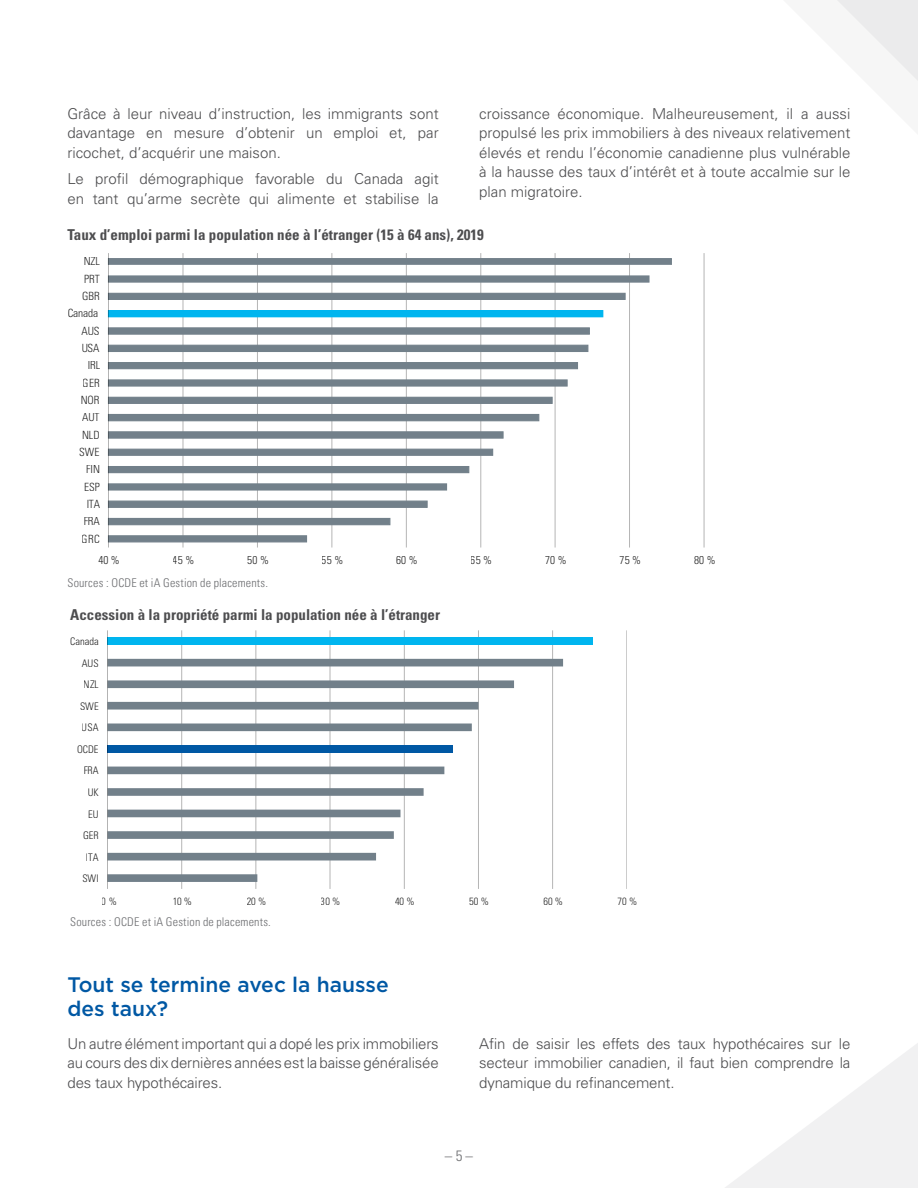
<style>
.page{position:relative;width:918px;height:1188px;background:#fff}
.page>*{position:absolute;margin:0;border:0;box-sizing:border-box;transform-origin:0 0}
.H2_-_heading_v2_-_sp{font:500 21px/24px "Gotham";color:#0058a4}
.p_-_body_copy{font:300 15px/19.5px "Univers LT Pro 45";color:#4d4d4f;text-align:justify}
.t1{font:700 condensed 15px "Univers LT Pro";color:#4d4d4f}
.t2{font:300 condensed 15px "Univers LT Pro";color:#6d6e71}
.t3{font:300 condensed 12px "Univers LT Pro";letter-spacing:.015em;color:#6d6e71}
.t4{font:300 condensed 11.4px "Univers LT Pro";color:#000}
.t5{font:300 condensed 10.5px "Univers LT Pro";color:#000}
</style>
<div class="page">
<div style="left:837px;top:0;width:81px;height:81px;background:#f0f0f0"></div>
<svg style="left:725px;top:1043px;width:193px;height:145px"></svg>
<hr style="left:182px;top:630px;width:1px;height:259px;background:#000">
<hr style="left:256px;top:630px;width:1px;height:259px;background:#000">
<hr style="left:330px;top:630px;width:1px;height:259px;background:#000">
<hr style="left:404px;top:630px;width:1px;height:259px;background:#000">
<hr style="left:478px;top:630px;width:1px;height:259px;background:#000">
<hr style="left:552px;top:630px;width:1px;height:259px;background:#000">
<hr style="left:627px;top:630px;width:1px;height:259px;background:#000">
<div style="left:107px;top:637px;width:486px;height:8px;background:#00b5ef"></div>
<svg style="left:108px;top:659px;width:455px;height:223px"></svg>
<hr style="left:107px;top:630px;width:1px;height:259px;background:#000">
<hr style="left:183px;top:253px;width:1px;height:295px;background:#000">
<hr style="left:257px;top:253px;width:1px;height:295px;background:#000">
<hr style="left:332px;top:253px;width:1px;height:295px;background:#000">
<hr style="left:406px;top:253px;width:1px;height:295px;background:#000">
<hr style="left:481px;top:253px;width:1px;height:295px;background:#000">
<hr style="left:555px;top:253px;width:1px;height:295px;background:#000">
<hr style="left:629px;top:253px;width:1px;height:295px;background:#000">
<hr style="left:704px;top:253px;width:1px;height:295px;background:#000">
<svg style="left:107px;top:257px;width:565px;height:286px"></svg>
<hr style="left:108px;top:253px;width:1px;height:295px;background:#000">
<p class="p_-_body_copy" style="left:68px;top:103px;width:373px">Grâce à leur niveau d’instruction, les immigrants sont davantage en mesure d’obtenir un emploi et, par ricochet, d’acquérir une maison.</p>
<p class="p_-_body_copy" style="left:68px;top:169px;width:373px">Le profil démographique favorable du Canada agit en tant qu’arme secrète qui alimente et stabilise la</p>
<p class="p_-_body_copy" style="left:479px;top:103px;width:373px">croissance économique. Malheureusement, il a aussi propulsé les prix immobiliers à des niveaux relativement élevés et rendu l’économie canadienne plus vulnérable à la hausse des taux d’intérêt et à toute accalmie sur le plan migratoire.</p>
<p class="t1" style="left:68px;top:226px;width:418px">Taux d’emploi parmi la population née à l’étranger (15 à 64 ans), 2019</p>
<p class="t4" style="left:83px;top:254px;width:18px">NZL</p>
<p class="t4" style="left:84px;top:271px;width:17px">PRT</p>
<p class="t4" style="left:82px;top:288px;width:19px">GBR</p>
<p class="t4" style="left:68px;top:306px;width:32px">Canada</p>
<p class="t4" style="left:81px;top:323px;width:20px">AUS</p>
<p class="t4" style="left:81px;top:340px;width:20px">USA</p>
<p class="t4" style="left:88px;top:358px;width:14px">IRL</p>
<p class="t4" style="left:83px;top:375px;width:18px">GER</p>
<p class="t4" style="left:81px;top:392px;width:20px">NOR</p>
<p class="t4" style="left:82px;top:409px;width:19px">AUT</p>
<p class="t4" style="left:82px;top:427px;width:19px">NLD</p>
<p class="t4" style="left:79px;top:444px;width:22px">SWE</p>
<p class="t4" style="left:86px;top:461px;width:15px">FIN</p>
<p class="t4" style="left:84px;top:479px;width:17px">ESP</p>
<p class="t4" style="left:86px;top:496px;width:15px">ITA</p>
<p class="t4" style="left:83px;top:513px;width:18px">FRA</p>
<p class="t4" style="left:82px;top:531px;width:19px">GRC</p>
<p class="t4" style="left:98px;top:553px;width:23px">40 %</p>
<p class="t4" style="left:173px;top:553px;width:23px">45 %</p>
<p class="t4" style="left:247px;top:553px;width:23px">50 %</p>
<p class="t4" style="left:322px;top:553px;width:23px">55 %</p>
<p class="t4" style="left:396px;top:553px;width:23px">60 %</p>
<p class="t4" style="left:471px;top:553px;width:23px">65 %</p>
<p class="t4" style="left:545px;top:553px;width:23px">70 %</p>
<p class="t4" style="left:620px;top:553px;width:23px">75 %</p>
<p class="t4" style="left:694px;top:553px;width:23px">80 %</p>
<p class="t3" style="left:68px;top:574px;width:202px">Sources : OCDE et iA Gestion de placements.</p>
<p class="t1" style="left:70px;top:605px;width:371px">Accession à la propriété parmi la population née à l’étranger</p>
<p class="t5" style="left:70px;top:634px;width:30px">Canada</p>
<p class="t5" style="left:82px;top:656px;width:18px">AUS</p>
<p class="t5" style="left:84px;top:677px;width:17px">NZL</p>
<p class="t5" style="left:80px;top:699px;width:20px">SWE</p>
<p class="t5" style="left:82px;top:721px;width:18px">USA</p>
<p class="t5" style="left:77px;top:742px;width:23px">OCDE</p>
<p class="t5" style="left:84px;top:764px;width:17px">FRA</p>
<p class="t5" style="left:88px;top:785px;width:13px">UK</p>
<p class="t5" style="left:88px;top:807px;width:12px">EU</p>
<p class="t5" style="left:83px;top:828px;width:17px">GER</p>
<p class="t5" style="left:86px;top:850px;width:14px">ITA</p>
<p class="t5" style="left:82px;top:871px;width:18px">SWI</p>
<p class="t5" style="left:102px;top:894px;width:17px">0 %</p>
<p class="t5" style="left:172px;top:894px;width:21px">10 %</p>
<p class="t5" style="left:247px;top:894px;width:21px">20 %</p>
<p class="t5" style="left:321px;top:894px;width:21px">30 %</p>
<p class="t5" style="left:395px;top:894px;width:21px">40 %</p>
<p class="t5" style="left:469px;top:894px;width:21px">50 %</p>
<p class="t5" style="left:543px;top:894px;width:21px">60 %</p>
<p class="t5" style="left:618px;top:894px;width:21px">70 %</p>
<p class="t3" style="left:70px;top:914px;width:202px">Sources : OCDE et iA Gestion de placements.</p>
<h2 class="H2_-_heading_v2_-_sp" style="left:68px;top:972px;width:323px">Tout se termine avec la hausse des taux?</h2>
<p class="p_-_body_copy" style="left:68px;top:1033px;width:373px">Un autre élément important qui a dopé les prix immobiliers au cours des dix dernières années est la baisse généralisée des taux hypothécaires.</p>
<p class="p_-_body_copy" style="left:479px;top:1033px;width:373px">Afin de saisir les effets des taux hypothécaires sur le secteur immobilier canadien, il faut bien comprendre la dynamique du refinancement.</p>
<p class="t2" style="left:445px;top:1146px;width:30px">– 5 –</p>
</div>
